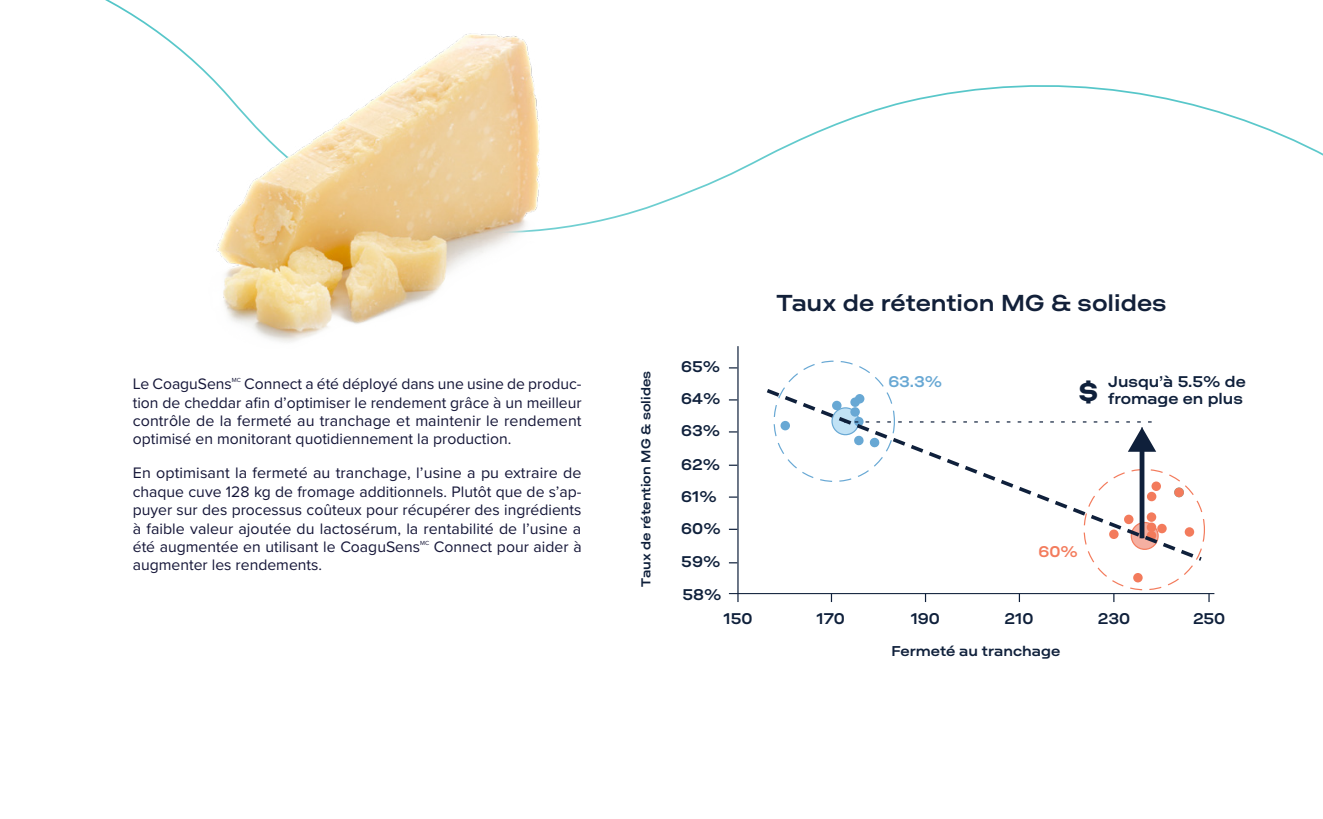
<style>
.page{position:relative;width:1323px;height:819px;background:#fff}
.page>*{position:absolute;margin:0;border:0;box-sizing:border-box;transform-origin:0 0}
.t1{font:700 24.15px "Primera";color:#0f203b}
.t2{font:500 21.53px "Primera";color:#122039}
.t3{font:15.75px/18.4px "Proxima Nova";color:#151638;text-align:justify}
.t4{font:500 14.53px/17.3px "Primera";color:#0f203b}
.t5{font:500 14.53px "Primera";color:#68a8d4}
.t6{font:500 14.53px "Primera";color:#f37b5c}
.t7{font:500 13.3px "Primera";color:#0f203b}
.t8{font:500 12.08px "Primera";color:#0f203b}
.t9{font:6.12px "Proxima Nova";color:#151638}
</style>
<div class="page">
<img style="left:154px;top:28px;width:443px;height:314px">
<hr style="left:737px;top:346px;width:2px;height:256px;background:#0f203b">
<hr style="left:729px;top:593px;width:485px;height:1px;background:#0f203b">
<svg style="left:1208px;top:594px;width:2px;height:8px"></svg>
<svg style="left:729px;top:431px;width:8px;height:2px"></svg>
<svg style="left:729px;top:399px;width:8px;height:2px"></svg>
<svg style="left:729px;top:367px;width:8px;height:2px"></svg>
<div style="left:1133px;top:573px;width:10px;height:9px;background:#f37b5c;border-radius:50%"></div>
<svg style="left:766px;top:386px;width:439px;height:177px"></svg>
<svg style="left:844px;top:421px;width:312px;height:31px"></svg>
<p class="t4" style="left:681px;top:358px;width:41px">65%</p>
<p class="t8" style="left:637px;top:587px;width:217px;rotate:-90deg">Taux de rétention MG &amp; solides</p>
<p class="t3" style="left:133px;top:374px;width:101px">Le CoaguSens</p>
<p class="t9" style="left:232px;top:376px;width:11px">MC</p>
<p class="t3" style="left:133px;top:374px;width:450px;text-indent:111px">Connect a été déployé dans une usine de produc&shy;tion de cheddar afin d’optimiser le rendement grâce à un meilleur contrôle de la fermeté au tranchage et maintenir le rendement optimisé en monitorant quotidiennement la production.</p>
<p class="t3" style="left:133px;top:463px;width:450px">En optimisant la fermeté au tranchage, l’usine a pu extraire de chaque cuve 128 kg de fromage additionnels. Plutôt que de s’ap&shy;puyer sur des processus coûteux pour récupérer des ingrédients à faible valeur ajoutée du lactosérum, la rentabilité de l’usine a été augmentée en utilisant le CoaguSens</p>
<p class="t4" style="left:681px;top:390px;width:41px">64%</p>
<p class="t4" style="left:681px;top:422px;width:41px">63%</p>
<p class="t4" style="left:681px;top:456px;width:40px">62%</p>
<p class="t4" style="left:681px;top:487px;width:37px">61%</p>
<p class="t4" style="left:681px;top:520px;width:41px">60%</p>
<p class="t9" style="left:420px;top:538px;width:11px">MC</p>
<p class="t3" style="left:434px;top:537px;width:149px">Connect pour aider à</p>
<p class="t3" style="left:133px;top:555px;width:191px">augmenter les rendements.</p>
<p class="t4" style="left:681px;top:553px;width:41px">59%</p>
<p class="t4" style="left:682px;top:586px;width:41px">58%</p>
<p class="t4" style="left:724px;top:610px;width:30px">150</p>
<p class="t2" style="left:777px;top:287px;width:392px">Taux de rétention MG &amp; solides</p>
<p class="t5" style="left:888px;top:371px;width:55px">63.3%</p>
<p class="t4" style="left:1108px;top:372px;width:139px">Jusqu’à 5.5% de fromage en plus</p>
<p class="t1" style="left:1079px;top:374px;width:21px">$</p>
<p class="t6" style="left:1039px;top:541px;width:41px">60%</p>
<p class="t4" style="left:817px;top:610px;width:30px">170</p>
<p class="t4" style="left:911px;top:610px;width:31px">190</p>
<p class="t4" style="left:1005px;top:610px;width:30px">210</p>
<p class="t4" style="left:1098px;top:610px;width:34px">230</p>
<p class="t4" style="left:1193px;top:610px;width:34px">250</p>
<p class="t7" style="left:891px;top:642px;width:170px">Fermeté au tranchage</p>
</div>
